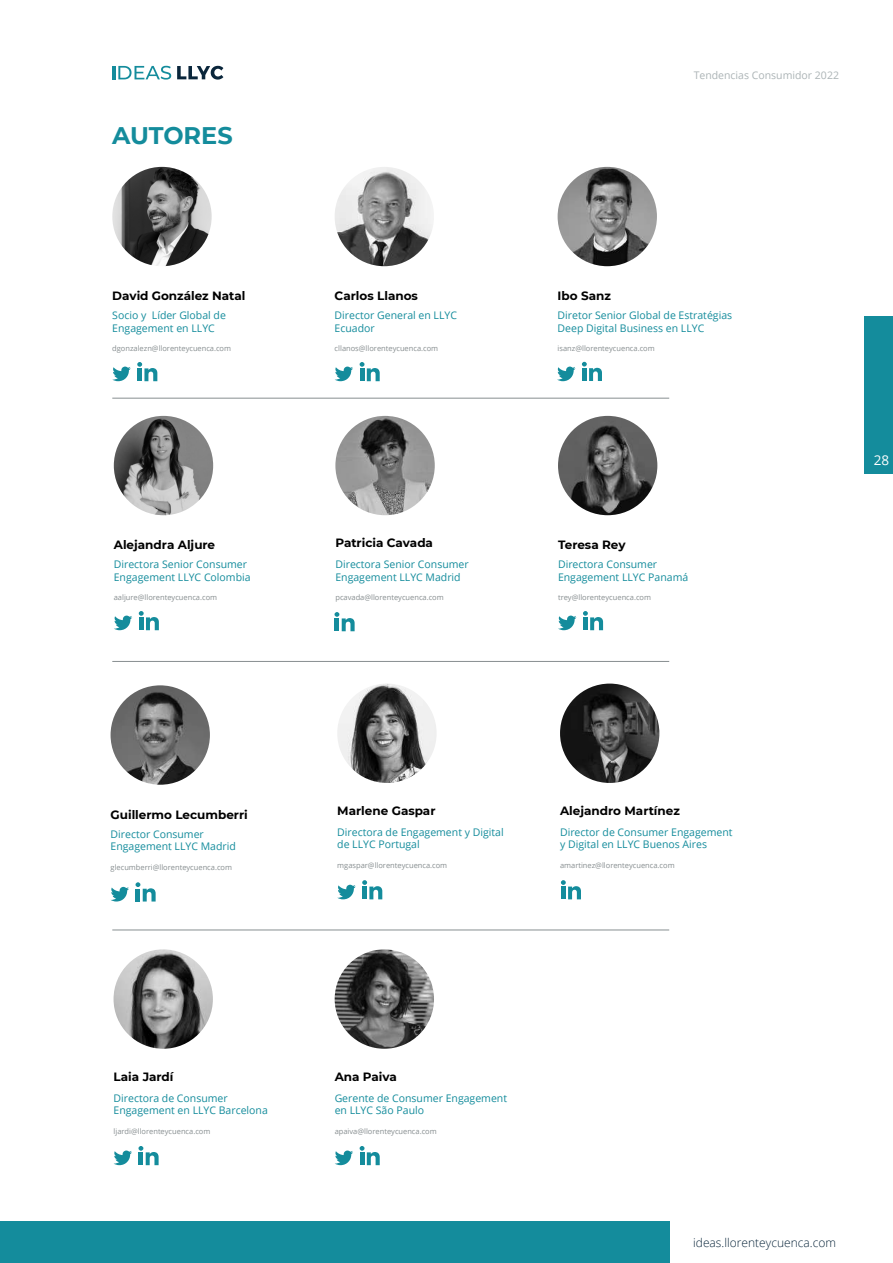
<style>
.page{position:relative;width:893px;height:1263px;background:#fff}
.page>*{position:absolute;margin:0;border:0;box-sizing:border-box;transform-origin:0 0}
.t1{font:700 24px "Montserrat";letter-spacing:-.005em;color:#148c9c}
.t2{font:13.5px "Open Sans";color:#fff}
.t3{font:700 12px "Montserrat";color:#000}
.t4{font:300 12px "Open Sans";color:#0a263b}
.t5{font:10.5px/12.6px "Open Sans";color:#148c9c}
.t6{font:10.5px "Open Sans";color:#acb4b6}
.t7{font:7.5px "Open Sans";color:#878e90}
</style>
<div class="page">
<svg style="left:112px;top:66px;width:59px;height:14px"></svg>
<svg style="left:177px;top:66px;width:46px;height:14px"></svg>
<div style="left:864px;top:316px;width:29px;height:158px;background:#148c9c"></div>
<div style="left:0;top:1221px;width:669px;height:42px;background:#148c9c"></div>
<img style="left:112px;top:167px;width:100px;height:99px;border-radius:50px">
<svg style="left:137px;top:362px;width:20px;height:19px"></svg>
<svg style="left:112px;top:367px;width:19px;height:14px"></svg>
<img style="left:335px;top:167px;width:99px;height:99px;border-radius:50px">
<svg style="left:360px;top:362px;width:20px;height:19px"></svg>
<svg style="left:335px;top:367px;width:18px;height:14px"></svg>
<img style="left:337px;top:684px;width:100px;height:99px;border-radius:50px">
<svg style="left:362px;top:880px;width:20px;height:19px"></svg>
<svg style="left:337px;top:885px;width:19px;height:14px"></svg>
<img style="left:560px;top:684px;width:99px;height:99px;border-radius:50px">
<svg style="left:561px;top:880px;width:20px;height:19px"></svg>
<img style="left:114px;top:949px;width:99px;height:100px;border-radius:50px">
<svg style="left:138px;top:1146px;width:21px;height:19px"></svg>
<svg style="left:114px;top:1150px;width:18px;height:15px"></svg>
<img style="left:335px;top:949px;width:99px;height:100px;border-radius:50px">
<svg style="left:360px;top:1146px;width:20px;height:19px"></svg>
<svg style="left:335px;top:1150px;width:18px;height:15px"></svg>
<img style="left:558px;top:416px;width:99px;height:99px;border-radius:50px">
<svg style="left:583px;top:611px;width:20px;height:19px"></svg>
<svg style="left:558px;top:616px;width:18px;height:14px"></svg>
<hr style="left:112px;top:398px;width:557px;height:1px;background:#878e90">
<hr style="left:112px;top:661px;width:557px;height:1px;background:#878e90">
<hr style="left:112px;top:929px;width:557px;height:1px;background:#878e90">
<svg style="left:557px;top:367px;width:19px;height:14px"></svg>
<img style="left:558px;top:167px;width:99px;height:99px;border-radius:50px">
<svg style="left:582px;top:362px;width:20px;height:19px"></svg>
<svg style="left:334px;top:612px;width:21px;height:19px"></svg>
<img style="left:335px;top:416px;width:100px;height:99px;border-radius:50px">
<svg style="left:111px;top:887px;width:18px;height:14px"></svg>
<img style="left:111px;top:685px;width:99px;height:100px;border-radius:50px">
<svg style="left:136px;top:882px;width:20px;height:19px"></svg>
<svg style="left:114px;top:616px;width:18px;height:14px"></svg>
<img style="left:114px;top:416px;width:99px;height:99px;border-radius:50px">
<svg style="left:139px;top:611px;width:20px;height:19px"></svg>
<h1 class="t1" style="left:112px;top:118px;width:122px">AUTORES</h1>
<p class="t3" style="left:112px;top:287px;width:135px">David González Natal</p>
<p class="t5" style="left:112px;top:309px;width:115px">Socio y Líder Global de<br>Engagement en LLYC</p>
<p class="t7" style="left:112px;top:343px;width:120px">dgonzalezn@llorenteycuenca.com</p>
<p class="t3" style="left:114px;top:536px;width:103px">Alejandra Aljure</p>
<p class="t5" style="left:114px;top:558px;width:138px">Directora Senior Consumer<br>Engagement LLYC Colombia</p>
<p class="t7" style="left:114px;top:592px;width:105px">aaljure@llorenteycuenca.com</p>
<p class="t3" style="left:335px;top:287px;width:85px">Carlos Llanos</p>
<p class="t5" style="left:335px;top:309px;width:124px">Director General en LLYC<br>Ecuador</p>
<p class="t7" style="left:335px;top:343px;width:105px">cllanos@llorenteycuenca.com</p>
<p class="t3" style="left:335px;top:534px;width:99px">Patricia Cavada</p>
<p class="t5" style="left:335px;top:558px;width:135px">Directora Senior Consumer<br>Engagement LLYC Madrid</p>
<p class="t7" style="left:335px;top:592px;width:110px">pcavada@llorenteycuenca.com</p>
<p class="t6" style="left:694px;top:68px;width:147px">Tendencias Consumidor 2022</p>
<p class="t3" style="left:558px;top:287px;width:55px">Ibo Sanz</p>
<p class="t5" style="left:558px;top:309px;width:176px">Diretor Senior Global de Estratégias<br>Deep Digital Business en LLYC</p>
<p class="t7" style="left:558px;top:343px;width:99px">isanz@llorenteycuenca.com</p>
<p class="t3" style="left:558px;top:536px;width:69px">Teresa Rey</p>
<p class="t5" style="left:558px;top:558px;width:132px">Directora Consumer<br>Engagement LLYC Panamá</p>
<p class="t7" style="left:558px;top:592px;width:95px">trey@llorenteycuenca.com</p>
<p class="t2" style="left:874px;top:451px;width:17px">28</p>
<p class="t3" style="left:111px;top:806px;width:139px">Guillermo Lecumberri</p>
<p class="t5" style="left:111px;top:827px;width:127px">Director Consumer<br>Engagement LLYC Madrid</p>
<p class="t7" style="left:111px;top:862px;width:123px">glecumberri@llorenteycuenca.com</p>
<p class="t3" style="left:337px;top:802px;width:100px">Marlene Gaspar</p>
<p class="t5" style="left:337px;top:825px;width:168px">Directora de Engagement y Digital de LLYC Portugal</p>
<p class="t7" style="left:337px;top:860px;width:112px">mgaspar@llorenteycuenca.com</p>
<p class="t3" style="left:560px;top:802px;width:121px">Alejandro Martínez</p>
<p class="t5" style="left:560px;top:825px;width:174px">Director de Consumer Engagement y Digital en LLYC Buenos Aires</p>
<p class="t7" style="left:560px;top:860px;width:116px">amartinez@llorenteycuenca.com</p>
<p class="t3" style="left:114px;top:1068px;width:62px">Laia Jardí</p>
<p class="t5" style="left:114px;top:1091px;width:156px">Directora de Consumer<br>Engagement en LLYC Barcelona</p>
<p class="t7" style="left:114px;top:1126px;width:98px">ljardi@llorenteycuenca.com</p>
<p class="t3" style="left:335px;top:1068px;width:64px">Ana Paiva</p>
<p class="t5" style="left:335px;top:1091px;width:174px">Gerente de Consumer Engagement en LLYC São Paulo</p>
<p class="t7" style="left:335px;top:1126px;width:104px">apaiva@llorenteycuenca.com</p>
<p class="t4" style="left:693px;top:1234px;width:144px">ideas.llorenteycuenca.com</p>
</div>
